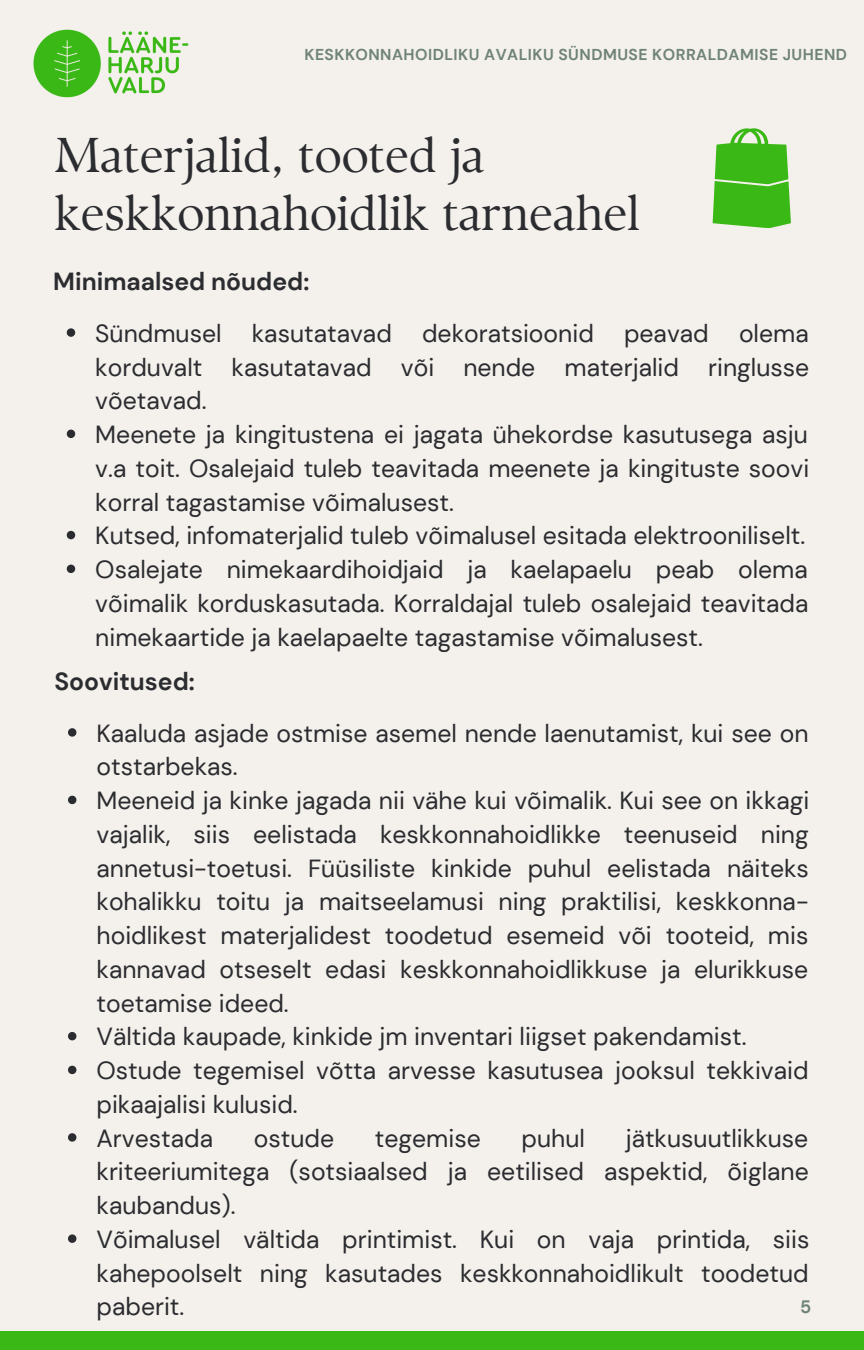
<style>
.page{position:relative;width:864px;height:1350px;background:#f4f0eb}
.page>*{position:absolute;margin:0;border:0;box-sizing:border-box;transform-origin:0 0}
.t1{font:48.82px/57.4px "TY Serif D";color:#2b2c30}
.t2{font:24.75px/33.8px "DM Sans";color:#2b2c30;text-align:justify}
.t3{font:700 24.75px "DM Sans";color:#2b2c30}
.t4{font:700 18px "DM Sans";color:#6f8377}
.t5{font:700 15.75px "DM Sans";letter-spacing:.03em;color:#6f8377}
</style>
<div class="page">
<div style="left:0;top:1331px;width:864px;height:19px;background:#3ab916"></div>
<img style="left:33px;top:29px;width:156px;height:69px">
<svg style="left:713px;top:128px;width:78px;height:100px"></svg>
<svg style="left:67px;top:328px;width:8px;height:9px"></svg>
<svg style="left:67px;top:430px;width:8px;height:8px"></svg>
<svg style="left:67px;top:531px;width:8px;height:8px"></svg>
<svg style="left:67px;top:565px;width:8px;height:8px"></svg>
<svg style="left:68px;top:728px;width:8px;height:9px"></svg>
<svg style="left:68px;top:796px;width:8px;height:8px"></svg>
<svg style="left:68px;top:1032px;width:8px;height:8px"></svg>
<svg style="left:68px;top:1066px;width:8px;height:8px"></svg>
<svg style="left:68px;top:1133px;width:8px;height:9px"></svg>
<svg style="left:68px;top:1234px;width:8px;height:9px"></svg>
<p class="t5" style="left:304px;top:44px;width:544px">KESKKONNAHOIDLIKU AVALIKU SÜNDMUSE KORRALDAMISE JUHEND</p>
<p class="t1" style="left:55px;top:127px;width:587px">Materjalid, tooted ja keskkonnahoidlik tarneahel</p>
<p class="t3" style="left:53px;top:266px;width:258px">Minimaalsed nõuded:</p>
<p class="t2" style="left:95px;top:317px;width:715px">Sündmusel kasutatavad dekoratsioonid peavad olema korduvalt kasutatavad või nende materjalid ringlusse võetavad.</p>
<p class="t2" style="left:95px;top:418px;width:716px">Meenete ja kingitustena ei jagata ühekordse kasutusega asju v.a toit. Osalejaid tuleb teavitada meenete ja kingituste soovi korral tagastamise võimalusest.</p>
<p class="t2" style="left:95px;top:519px;width:711px">Kutsed, infomaterjalid tuleb võimalusel esitada elektrooniliselt.</p>
<p class="t2" style="left:95px;top:553px;width:715px">Osalejate nimekaardihoidjaid ja kaelapaelu peab olema võimalik korduskasutada. Korraldajal tuleb osalejaid teavitada nimekaartide ja kaelapaelte tagastamise võimalusest.</p>
<p class="t3" style="left:55px;top:666px;width:142px">Soovitused:</p>
<p class="t2" style="left:97px;top:716px;width:713px">Kaaluda asjade ostmise asemel nende laenutamist, kui see on otstarbekas.</p>
<p class="t2" style="left:97px;top:784px;width:714px">Meeneid ja kinke jagada nii vähe kui võimalik. Kui see on ikkagi vajalik, siis eelistada keskkonnahoidlikke teenuseid ning annetusi-toetusi. Füüsiliste kinkide puhul eelistada näiteks kohalikku toitu ja maitseelamusi ning praktilisi, keskkonna&shy;hoidlikest materjalidest toodetud esemeid või tooteid, mis kannavad otseselt edasi keskkonnahoidlikkuse ja elurikkuse toetamise ideed.</p>
<p class="t2" style="left:97px;top:1020px;width:651px">Vältida kaupade, kinkide jm inventari liigset pakendamist.</p>
<p class="t2" style="left:97px;top:1054px;width:714px">Ostude tegemisel võtta arvesse kasutusea jooksul tekkivaid pikaajalisi kulusid.</p>
<p class="t2" style="left:97px;top:1121px;width:118px">Arvestada</p>
<p class="t2" style="left:254px;top:1121px;width:82px">ostude</p>
<p class="t2" style="left:375px;top:1121px;width:107px">tegemise</p>
<p class="t2" style="left:522px;top:1121px;width:65px">puhul</p>
<p class="t2" style="left:97px;top:1121px;width:714px;text-indent:529px">jätkusuutlikkuse kriteeriumitega (sotsiaalsed ja eetilised aspektid, õiglane kaubandus).</p>
<p class="t2" style="left:97px;top:1223px;width:714px">Võimalusel vältida printimist. Kui on vaja printida, siis kahepoolselt ning kasutades keskkonnahoidlikult toodetud paberit.</p>
<p class="t4" style="left:800px;top:1295px;width:13px">5</p>
</div>
